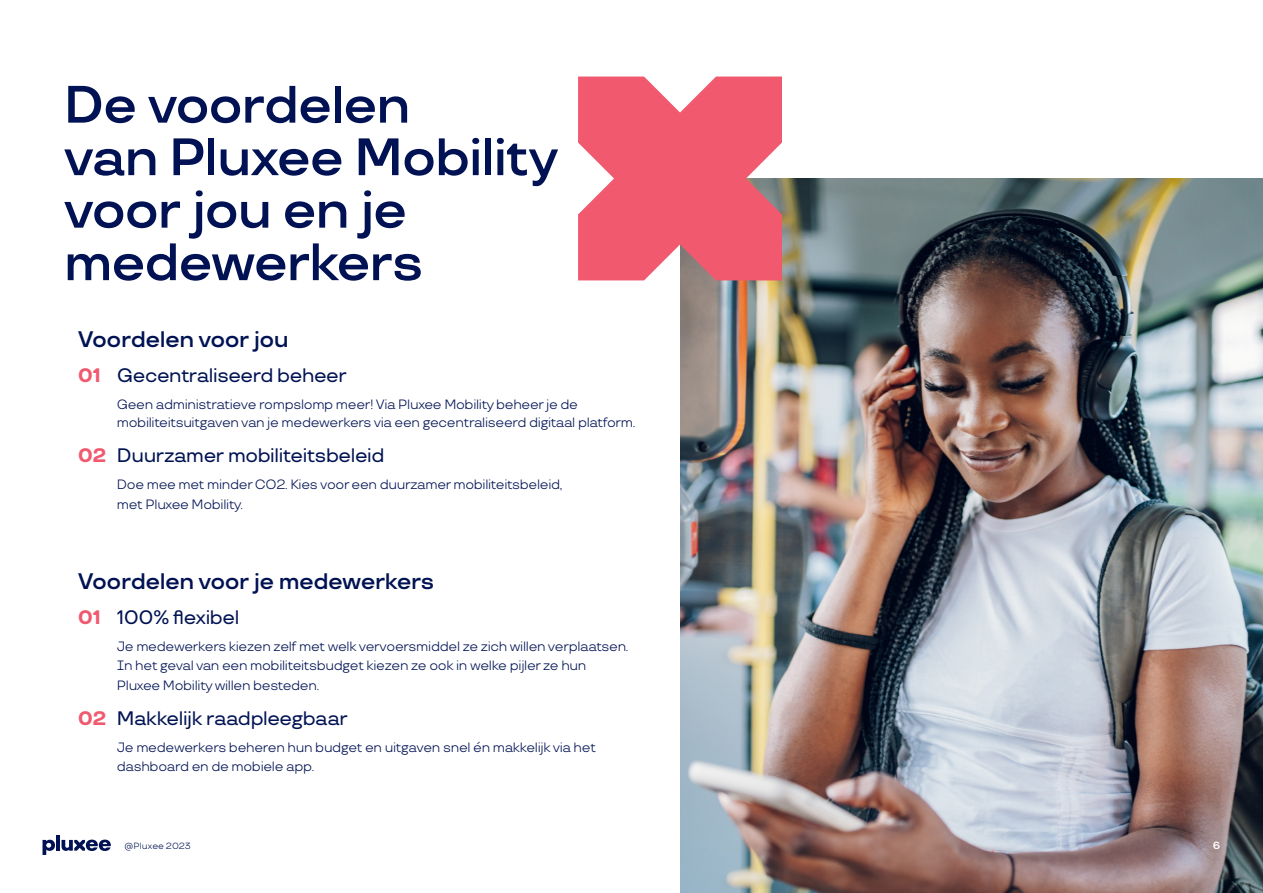
<style>
.page{position:relative;width:1263px;height:893px;background:#fff}
.page>*{position:absolute;margin:0;border:0;box-sizing:border-box;transform-origin:0 0}
.t1{font:600 52.5px/52.5px "TT Travels";letter-spacing:-.03em;color:#001253}
.t2{font:600 22.5px "TT Travels";letter-spacing:-.025em;color:#001253}
.t3{font:500 19.5px "TT Travels";letter-spacing:-.02em;color:#001253}
.t4{font:13.5px/19.5px "TT Travels";letter-spacing:-.025em;color:#001253}
.t5{font:600 10.5px "TT Travels";color:#fff}
.t6{font:9px "TT Travels";color:#001253}
.s1{font-weight:700;color:#f0596e}
</style>
<div class="page">
<img style="left:680px;top:178px;width:583px;height:715px">
<svg style="left:578px;top:77px;width:204px;height:203px;background:#ee697b"></svg>
<svg style="left:43px;top:840px;width:12px;height:15px"></svg>
<hr style="left:56px;top:836px;width:4px;height:15px;background:#001253">
<svg style="left:62px;top:840px;width:49px;height:11px"></svg>
<p class="t1" style="left:64px;top:79px;width:496px">De voordelen<br>van Pluxee Mobility voor jou en je medewerkers</p>
<p class="t2" style="left:78px;top:326px;width:212px">Voordelen voor jou</p>
<p class="t3" style="left:78px;top:364px;width:271px"><span class="s1">01</span> Gecentraliseerd beheer</p>
<p class="t4" style="left:117px;top:396px;width:520px;line-height:18px">Geen administratieve rompslomp meer! Via Pluxee Mobility beheer je de mobiliteitsuitgaven van je medewerkers via een gecentraliseerd digitaal platform.</p>
<p class="t3" style="left:78px;top:444px;width:308px"><span class="s1">02</span> Duurzamer mobiliteitsbeleid</p>
<p class="t4" style="left:117px;top:475px;width:447px">Doe mee met minder CO2. Kies voor een duurzamer mobiliteitsbeleid, met Pluxee Mobility.</p>
<p class="t2" style="left:78px;top:567px;width:358px">Voordelen voor je medewerkers</p>
<p class="t3" style="left:78px;top:605px;width:163px"><span class="s1">01</span> 100% flexibel</p>
<p class="t4" style="left:117px;top:636px;width:513px">Je medewerkers kiezen zelf met welk vervoersmiddel ze zich willen verplaatsen.<br>In het geval van een mobiliteitsbudget kiezen ze ook in welke pijler ze hun<br>Pluxee Mobility willen besteden.</p>
<p class="t3" style="left:78px;top:706px;width:272px"><span class="s1">02</span> Makkelijk raadpleegbaar</p>
<p class="t4" style="left:117px;top:737px;width:481px">Je medewerkers beheren hun budget en uitgaven snel én makkelijk via het dashboard en de mobiele app.</p>
<p class="t6" style="left:125px;top:840px;width:68px">@Pluxee 2023</p>
<p class="t5" style="left:1213px;top:838px;width:9px">6</p>
</div>
